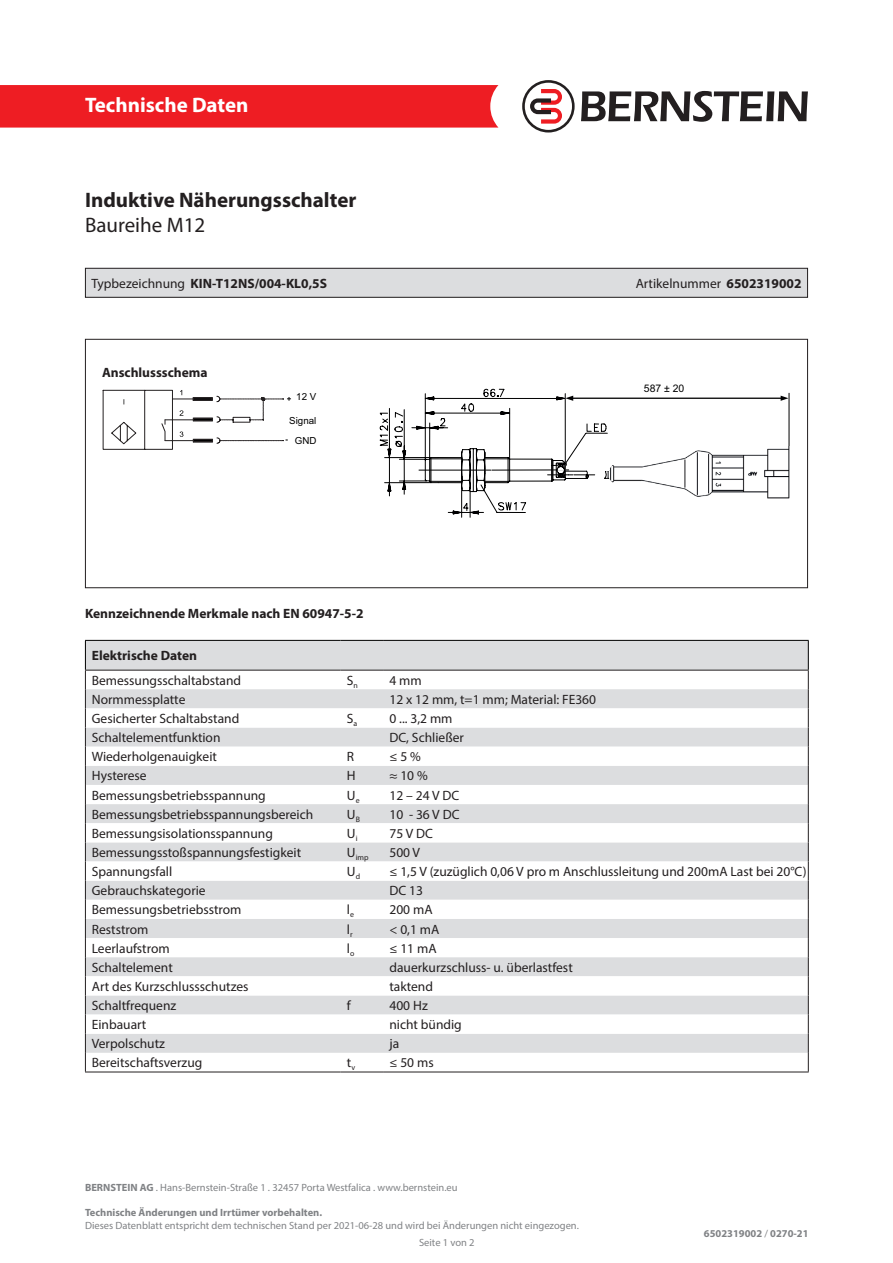
<style>
.page{position:relative;width:893px;height:1263px;background:#fff}
.page>*{position:absolute;margin:0;border:0;box-sizing:border-box;transform-origin:0 0}
.t1{font:700 21px "Myriad Pro";color:#231f20}
.t2{font:700 21px "Myriad Pro";color:#fff}
.t3{font:21px "Myriad Pro";color:#231f20}
.t4{font:13.5px "Myriad Pro";color:#231f20}
.t5{font:700 13.5px "Myriad Pro";color:#231f20}
.t6{font:10.5px "Myriad Pro";color:#808285}
.t7{font:700 10.5px "Myriad Pro";color:#808285}
.t8{font:10.35px "Arial";color:#000001}
.t9{font:9.75px/20.5px "Arial";color:#000001;text-align:center}
.t10{font:7.8px "Myriad Pro";color:#231f20}
.s1{font-weight:400}
.s2{font-weight:700}
</style>
<div class="page">
<div style="left:0;top:85px;width:498px;height:43px;background:#ee1d23"></div>
<svg style="left:581px;top:91px;width:227px;height:31px"></svg>
<svg style="left:522px;top:80px;width:53px;height:53px"></svg>
<div style="left:85px;top:339px;width:723px;height:249px;border:1px solid #231f20"></div>
<svg style="left:103px;top:390px;width:188px;height:60px"></svg>
<hr style="left:789px;top:393px;width:1px;height:57px;background:#000001">
<hr style="left:572px;top:398px;width:210px;height:1px;background:#000001">
<svg style="left:781px;top:396px;width:7px;height:5px"></svg>
<img style="left:615px;top:446px;width:175px;height:53px">
<svg style="left:379px;top:388px;width:236px;height:130px"></svg>
<hr style="left:85px;top:1071px;width:256px;height:1px;background:#231f20">
<hr style="left:341px;top:1071px;width:42px;height:1px;background:#231f20">
<hr style="left:383px;top:1071px;width:426px;height:1px;background:#231f20">
<hr style="left:85px;top:640px;width:256px;height:1px;background:#000">
<hr style="left:341px;top:640px;width:42px;height:1px;background:#000">
<hr style="left:383px;top:640px;width:426px;height:1px;background:#000">
<svg style="left:85px;top:641px;width:724px;height:430px"></svg>
<div style="left:85px;top:268px;width:722px;height:29px;background:#dcdddf"></div>
<div style="left:85px;top:268px;width:723px;height:30px;border:1px solid #231f20"></div>
<h1 class="t2" style="left:85px;top:91px;width:165px">Technische Daten</h1>
<p class="t1" style="left:85px;top:186px;width:273px">Induktive Näherungsschalter</p>
<p class="t3" style="left:85px;top:212px;width:122px">Baureihe M12</p>
<p class="t5" style="left:91px;top:274px;width:237px"><span class="s1">Typbezeichnung</span> KIN-T12NS/004-KL0,5S</p>
<p class="t4" style="left:636px;top:275px;width:167px">Artikelnummer <span class="s2">6502319002</span></p>
<p class="t5" style="left:102px;top:364px;width:107px">Anschlussschema</p>
<p class="t9" style="left:296px;top:386px;width:22px">12 V</p>
<p class="t9" style="left:289px;top:410px;width:29px">Signal<br>GND</p>
<p class="t5" style="left:85px;top:605px;width:280px">Kennzeichnende Merkmale nach EN 60947-5-2</p>
<p class="t8" style="left:644px;top:382px;width:42px">587 ± 20</p>
<p class="t5" style="left:92px;top:647px;width:107px">Elektrische Daten</p>
<p class="t4" style="left:92px;top:672px;width:151px">Bemessungsschaltabstand</p>
<p class="t4" style="left:347px;top:672px;width:13px">S<sub>n</sub></p>
<p class="t4" style="left:389px;top:672px;width:34px">4 mm</p>
<p class="t4" style="left:92px;top:691px;width:95px">Normmessplatte</p>
<p class="t4" style="left:389px;top:691px;width:208px">12 x 12 mm, t=1 mm; Material: FE360</p>
<p class="t4" style="left:92px;top:710px;width:149px">Gesicherter Schaltabstand</p>
<p class="t4" style="left:347px;top:710px;width:12px">S<sub>a</sub></p>
<p class="t4" style="left:389px;top:710px;width:65px">0 ... 3,2 mm</p>
<p class="t4" style="left:92px;top:729px;width:130px">Schaltelementfunktion</p>
<p class="t4" style="left:389px;top:729px;width:76px">DC, Schließer</p>
<p class="t4" style="left:92px;top:748px;width:127px">Wiederholgenauigkeit</p>
<p class="t4" style="left:347px;top:748px;width:9px">R</p>
<p class="t4" style="left:389px;top:748px;width:33px">≤ 5 %</p>
<p class="t4" style="left:92px;top:768px;width:56px">Hysterese</p>
<p class="t4" style="left:347px;top:768px;width:10px">H</p>
<p class="t4" style="left:389px;top:768px;width:40px">≈ 10 %</p>
<p class="t4" style="left:92px;top:787px;width:176px">Bemessungsbetriebsspannung</p>
<p class="t4" style="left:347px;top:787px;width:14px">U<sub>e</sub></p>
<p class="t4" style="left:389px;top:787px;width:71px">12 – 24 V DC</p>
<p class="t4" style="left:92px;top:806px;width:223px">Bemessungsbetriebsspannungsbereich</p>
<p class="t4" style="left:347px;top:806px;width:15px">U<sub>B</sub></p>
<p class="t4" style="left:389px;top:806px;width:72px">10 - 36 V DC</p>
<p class="t4" style="left:92px;top:825px;width:183px">Bemessungsisolationsspannung</p>
<p class="t4" style="left:347px;top:825px;width:12px">U<sub>i</sub></p>
<p class="t4" style="left:389px;top:825px;width:45px">75 V DC</p>
<p class="t4" style="left:92px;top:844px;width:211px">Bemessungsstoßspannungsfestigkeit</p>
<p class="t10" style="left:347px;top:852px;width:23px"><sup>U</sup>imp</p>
<p class="t4" style="left:389px;top:844px;width:32px">500 V</p>
<p class="t4" style="left:92px;top:863px;width:82px">Spannungsfall</p>
<p class="t4" style="left:347px;top:863px;width:15px">U<sub>d</sub></p>
<p class="t4" style="left:389px;top:863px;width:419px">≤ 1,5 V (zuzüglich 0,06 V pro m Anschlussleitung und 200mA Last bei 20°C)</p>
<p class="t4" style="left:92px;top:882px;width:115px">Gebrauchskategorie</p>
<p class="t4" style="left:389px;top:882px;width:35px">DC 13</p>
<p class="t4" style="left:92px;top:901px;width:151px">Bemessungsbetriebsstrom</p>
<p class="t4" style="left:347px;top:901px;width:9px">l<sub>e</sub></p>
<p class="t4" style="left:389px;top:901px;width:45px">200 mA</p>
<p class="t4" style="left:92px;top:921px;width:58px">Reststrom</p>
<p class="t4" style="left:347px;top:921px;width:7px">l<sub>r</sub></p>
<p class="t4" style="left:389px;top:921px;width:51px">&lt; 0,1 mA</p>
<p class="t4" style="left:92px;top:940px;width:79px">Leerlaufstrom</p>
<p class="t4" style="left:347px;top:940px;width:9px">l<sub>o</sub></p>
<p class="t4" style="left:389px;top:940px;width:49px">≤ 11 mA</p>
<p class="t4" style="left:92px;top:959px;width:82px">Schaltelement</p>
<p class="t4" style="left:389px;top:959px;width:185px">dauerkurzschluss- u. überlastfest</p>
<p class="t4" style="left:92px;top:978px;width:158px">Art des Kurzschlussschutzes</p>
<p class="t4" style="left:389px;top:978px;width:45px">taktend</p>
<p class="t4" style="left:92px;top:997px;width:86px">Schaltfrequenz</p>
<p class="t4" style="left:347px;top:997px;width:5px">f</p>
<p class="t4" style="left:389px;top:997px;width:40px">400 Hz</p>
<p class="t4" style="left:92px;top:1016px;width:56px">Einbauart</p>
<p class="t4" style="left:389px;top:1016px;width:74px">nicht bündig</p>
<p class="t4" style="left:92px;top:1035px;width:75px">Verpolschutz</p>
<p class="t4" style="left:389px;top:1035px;width:11px">ja</p>
<p class="t4" style="left:92px;top:1054px;width:112px">Bereitschaftsverzug</p>
<p class="t4" style="left:347px;top:1054px;width:10px">t<sub>v</sub></p>
<p class="t4" style="left:389px;top:1054px;width:46px">≤ 50 ms</p>
<p class="t6" style="left:85px;top:1181px;width:374px"><span class="s2">BERNSTEIN AG</span> . Hans-Bernstein-Straße 1 . 32457 Porta Westfalica . www.bernstein.eu</p>
<p class="t7" style="left:85px;top:1206px;width:239px">Technische Änderungen und Irrtümer vorbehalten.</p>
<p class="t6" style="left:85px;top:1219px;width:495px">Dieses Datenblatt entspricht dem technischen Stand per 2021-06-28 und wird bei Änderungen nicht eingezogen.</p>
<p class="t6" style="left:419px;top:1236px;width:57px">Seite 1 von 2</p>
<p class="t7" style="left:704px;top:1227px;width:106px">6502319002 <span class="s1">/</span> 0270-21</p>
</div>
